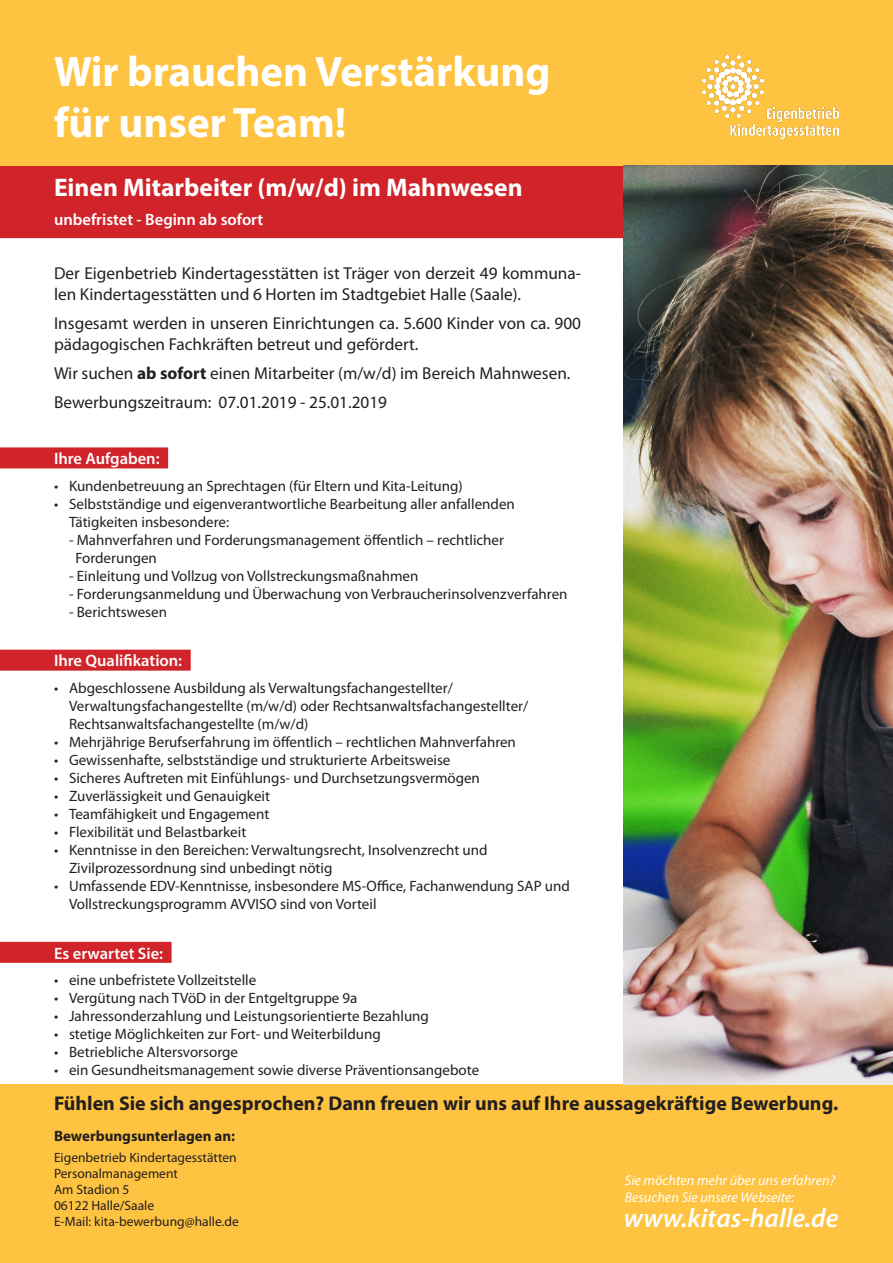
<style>
.page{position:relative;width:893px;height:1263px;background:#fff}
.page>*{position:absolute;margin:0;border:0;box-sizing:border-box;transform-origin:0 0}
.t1{font:700 42.75px/51.3px "Myriad Pro";color:#fff}
.t2{font:italic 600 26.7px "Myriad Pro";color:#fff}
.t3{font:700 25.5px "Myriad Pro";color:#fff}
.Ü1{font:700 19.95px "Myriad Pro";color:#231f20}
.Text{font:17.25px/20.7px "Myriad Pro";color:#231f20}
.Ü{font:600 16.5px "Myriad Pro";color:#fff}
.Aufzählung{font:15px "Myriad Pro";color:#231f20}
.Ü1-2{font:700 15px "Myriad Pro";color:#231f20}
.t4{font:italic 14.25px/17.1px "Myriad Pro";color:#fff}
.t5{font:13.5px "Myriad Pro";color:#231f20}
.s1{font-weight:700}
</style>
<div class="page">
<div style="left:0;top:166px;width:624px;height:72px;background:#d1232a"></div>
<div style="left:0;top:0;width:893px;height:166px;background:#fec340"></div>
<div style="left:0;top:1084px;width:893px;height:179px;background:#fec340"></div>
<div style="left:0;top:447px;width:168px;height:21px;background:#d1232a"></div>
<div style="left:0;top:650px;width:191px;height:21px;background:#d1232a"></div>
<div style="left:0;top:942px;width:172px;height:21px;background:#d1232a"></div>
<img style="left:624px;top:166px;width:269px;height:918px">
<img style="left:702px;top:55px;width:137px;height:84px">
<p class="t1" style="left:54px;top:45px;width:498px">Wir brauchen Verstärkung für unser Team!</p>
<p class="t3" style="left:54px;top:171px;width:470px">Einen Mitarbeiter (m/w/d) im Mahnwesen</p>
<p class="Ü" style="left:54px;top:208px;width:211px">unbefristet - Beginn ab sofort</p>
<p class="Text" style="left:54px;top:264px;width:529px">Der Eigenbetrieb Kindertagesstätten ist Träger von derzeit 49 kommuna&shy;len Kindertagesstätten und 6 Horten im Stadtgebiet Halle (Saale).</p>
<p class="Text" style="left:54px;top:314px;width:529px">Insgesamt werden in unseren Einrichtungen ca. 5.600 Kinder von ca. 900 pädagogischen Fachkräften betreut und gefördert.</p>
<p class="Text" style="left:54px;top:363px;width:518px">Wir suchen <span class="s1">ab sofort</span> einen Mitarbeiter (m/w/d) im Bereich Mahnwesen.</p>
<p class="Text" style="left:54px;top:393px;width:335px">Bewerbungszeitraum: 07.01.2019 - 25.01.2019</p>
<p class="Ü" style="left:54px;top:448px;width:107px">Ihre Aufgaben:</p>
<p class="Aufzählung" style="left:54px;top:477px;width:410px">• Kundenbetreuung an Sprechtagen (für Eltern und Kita-Leitung)</p>
<p class="Aufzählung" style="left:54px;top:495px;width:462px">• Selbstständige und eigenverantwortliche Bearbeitung aller anfallenden</p>
<p class="Aufzählung" style="left:69px;top:513px;width:162px">Tätigkeiten insbesondere:</p>
<p class="Aufzählung" style="left:69px;top:531px;width:436px">- Mahnverfahren und Forderungsmanagement öffentlich – rechtlicher</p>
<p class="Aufzählung" style="left:75px;top:549px;width:83px">Forderungen</p>
<p class="Aufzählung" style="left:69px;top:567px;width:351px">- Einleitung und Vollzug von Vollstreckungsmaßnahmen</p>
<p class="Aufzählung" style="left:69px;top:585px;width:500px">- Forderungsanmeldung und Überwachung von Verbraucherinsolvenzverfahren</p>
<p class="Aufzählung" style="left:69px;top:603px;width:100px">- Berichtswesen</p>
<p class="Ü" style="left:54px;top:650px;width:130px">Ihre Qualifikation:</p>
<p class="Aufzählung" style="left:54px;top:680px;width:400px">• Abgeschlossene Ausbildung als Verwaltungsfachangestellter/</p>
<p class="Aufzählung" style="left:69px;top:698px;width:461px">Verwaltungsfachangestellte (m/w/d) oder Rechtsanwaltsfachangestellter/</p>
<p class="Aufzählung" style="left:69px;top:716px;width:241px">Rechtsanwaltsfachangestellte (m/w/d)</p>
<p class="Aufzählung" style="left:54px;top:734px;width:463px">• Mehrjährige Berufserfahrung im öffentlich – rechtlichen Mahnverfahren</p>
<p class="Aufzählung" style="left:54px;top:752px;width:398px">• Gewissenhafte, selbstständige und strukturierte Arbeitsweise</p>
<p class="Aufzählung" style="left:54px;top:770px;width:427px">• Sicheres Auftreten mit Einfühlungs- und Durchsetzungsvermögen</p>
<p class="Aufzählung" style="left:54px;top:788px;width:217px">• Zuverlässigkeit und Genauigkeit</p>
<p class="Aufzählung" style="left:54px;top:806px;width:217px">• Teamfähigkeit und Engagement</p>
<p class="Aufzählung" style="left:54px;top:824px;width:194px">• Flexibilität und Belastbarkeit</p>
<p class="Aufzählung" style="left:54px;top:842px;width:435px">• Kenntnisse in den Bereichen: Verwaltungsrecht, Insolvenzrecht und</p>
<p class="Aufzählung" style="left:69px;top:860px;width:265px">Zivilprozessordnung sind unbedingt nötig</p>
<p class="Aufzählung" style="left:54px;top:878px;width:517px">• Umfassende EDV-Kenntnisse, insbesondere MS-Office, Fachanwendung SAP und</p>
<p class="Aufzählung" style="left:69px;top:896px;width:309px">Vollstreckungsprogramm AVVISO sind von Vorteil</p>
<p class="Ü" style="left:54px;top:942px;width:111px">Es erwartet Sie:</p>
<p class="Aufzählung" style="left:54px;top:972px;width:204px">• eine unbefristete Vollzeitstelle</p>
<p class="Aufzählung" style="left:54px;top:990px;width:305px">• Vergütung nach TVöD in der Entgeltgruppe 9a</p>
<p class="Aufzählung" style="left:54px;top:1008px;width:376px">• Jahressonderzahlung und Leistungsorientierte Bezahlung</p>
<p class="Aufzählung" style="left:54px;top:1026px;width:328px">• stetige Möglichkeiten zur Fort- und Weiterbildung</p>
<p class="Aufzählung" style="left:54px;top:1044px;width:186px">• Betriebliche Altersvorsorge</p>
<p class="Aufzählung" style="left:54px;top:1062px;width:427px">• ein Gesundheitsmanagement sowie diverse Präventionsangebote</p>
<p class="Ü1" style="left:54px;top:1090px;width:786px">Fühlen Sie sich angesprochen? Dann freuen wir uns auf Ihre aussagekräftige Bewerbung.</p>
<p class="Ü1-2" style="left:54px;top:1126px;width:183px">Bewerbungsunterlagen an:</p>
<p class="t5" style="left:54px;top:1150px;width:184px">Eigenbetrieb Kindertagesstätten</p>
<p class="t5" style="left:54px;top:1166px;width:125px">Personalmanagement</p>
<p class="t5" style="left:54px;top:1182px;width:77px">Am Stadion 5</p>
<p class="t5" style="left:54px;top:1198px;width:102px">06122 Halle/Saale</p>
<p class="t5" style="left:54px;top:1214px;width:186px">E-Mail: kita-bewerbung@halle.de</p>
<p class="t2" style="left:624px;top:1201px;width:216px">www.kitas-halle.de</p>
<p class="t4" style="left:625px;top:1172px;width:212px">Sie möchten mehr über uns erfahren?<br>Besuchen Sie unsere Webseite:</p>
</div>
